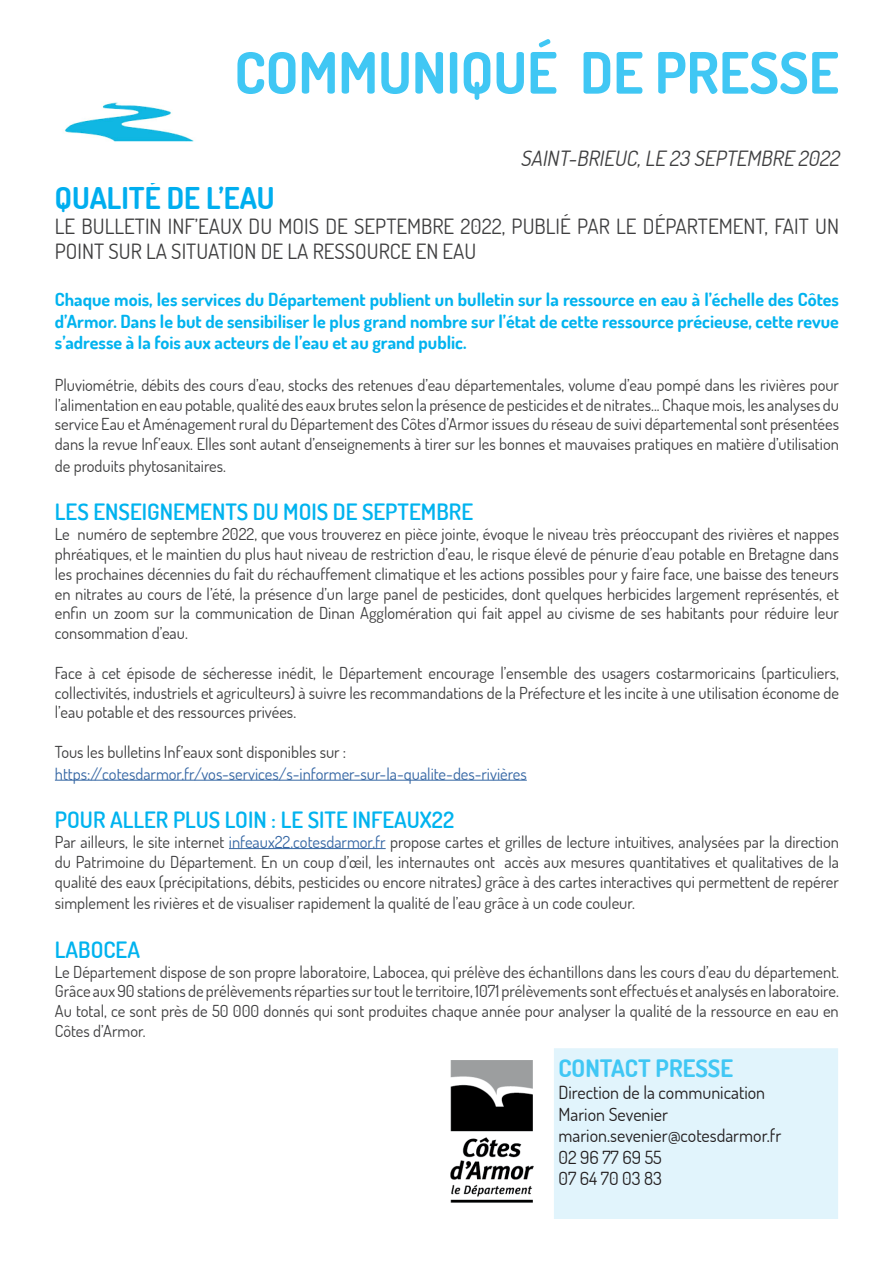
<style>
.page{position:relative;width:893px;height:1263px;background:#fff}
.page>*{position:absolute;margin:0;border:0;box-sizing:border-box;transform-origin:0 0}
.t1{font:700 57px "Terminal Dosis";color:#40c7f4}
.t2{font:700 30px "Terminal Dosis";color:#00aeef}
.t3{font:700 24px "Terminal Dosis";color:#40c7f4}
.t4{font:600 22.5px "Terminal Dosis";color:#00b3ef}
.t5{font:21px/25.2px "Terminal Dosis";color:#3e3e3f}
.t6{font:italic 21px "Terminal Dosis";color:#3e3e3f}
.t7{font:700 18px/21.6px "Terminal Dosis";color:#00b3ef;text-align:justify}
.t8{font:18px "Terminal Dosis";color:#231f20}
.t9{font:16.5px/19.8px "Terminal Dosis";color:#3e3e3f;text-align:justify}
.t10{font:16.5px "Terminal Dosis";color:#3667a4}
.s1{color:#3667a4}
</style>
<div class="page">
<hr style="left:55px;top:780px;width:472px;height:1px;background:#3667a4">
<hr style="left:229px;top:848px;width:157px;height:1px;background:#3667a4">
<div style="left:556px;top:1050px;width:280px;height:167px;background:#e1f4fc"></div>
<div style="left:554px;top:1048px;width:284px;height:171px;border:4px solid #e1f4fc"></div>
<img style="left:450px;top:1060px;width:84px;height:143px">
<img style="left:64px;top:102px;width:130px;height:40px">
<p class="t1" style="left:234px;top:36px;width:606px">COMMUNIQUÉ DE PRESSE</p>
<p class="t6" style="left:520px;top:144px;width:325px">SAINT-BRIEUC,LE 23 SEPTEMBRE 2022</p>
<p class="t2" style="left:55px;top:178px;width:221px">QUALITÉ DE L’EAU</p>
<p class="t5" style="left:55px;top:213px;width:786px">LE BULLETIN INF’EAUX DU MOIS DE SEPTEMBRE 2022, PUBLIÉ PAR LE DÉPARTEMENT, FAIT UN<br>POINT SUR LA SITUATION DE LA RESSOURCE EN EAU</p>
<p class="t7" style="left:55px;top:288px;width:786px">Chaque mois, les services du Département publient un bulletin sur la ressource en eau à l’échelle des Côtes d’Armor. Dans le but de sensibiliser le plus grand nombre sur l’état de cette ressource précieuse, cette revue s’adresse à la fois aux acteurs de l’eau et au grand public.</p>
<p class="t9" style="left:55px;top:374px;width:786px">Pluviométrie, débits des cours d’eau, stocks des retenues d’eau départementales, volume d’eau pompé dans les rivières pour l’alimentation en eau potable, qualité des eaux brutes selon la présence de pesticides et de nitrates... Chaque mois, les analyses du service Eau et Aménagement rural du Département des Côtes d’Armor issues du réseau de suivi départemental sont présentées dans la revue Inf’eaux. Elles sont autant d’enseignements à tirer sur les bonnes et mauvaises pratiques en matière d’utilisation</p>
<p class="t9" style="left:55px;top:455px;width:173px">de produits phytosanitaires.</p>
<p class="t4" style="left:55px;top:497px;width:420px">LES ENSEIGNEMENTS DU MOIS DE SEPTEMBRE</p>
<p class="t9" style="left:55px;top:524px;width:786px">Le numéro de septembre 2022, que vous trouverez en pièce jointe, évoque le niveau très préoccupant des rivières et nappes phréatiques, et le maintien du plus haut niveau de restriction d’eau, le risque élevé de pénurie d’eau potable en Bretagne dans les prochaines décennies du fait du réchauffement climatique et les actions possibles pour y faire face, une baisse des teneurs en nitrates au cours de l’été, la présence d’un large panel de pesticides, dont quelques herbicides largement représentés, et enfin un zoom sur la communication de Dinan Agglomération qui fait appel au civisme de ses habitants pour réduire leur consommation d’eau.</p>
<p class="t9" style="left:55px;top:662px;width:786px">Face à cet épisode de sécheresse inédit, le Département encourage l’ensemble des usagers costarmoricains (particuliers, collectivités, industriels et agriculteurs) à suivre les recommandations de la Préfecture et les incite à une utilisation économe de l’eau potable et des ressources privées.</p>
<p class="t9" style="left:55px;top:741px;width:293px">Tous les bulletins Inf’eaux sont disponibles sur :</p>
<p class="t10" style="left:55px;top:763px;width:473px">https://cotesdarmor.fr/vos-services/s-informer-sur-la-qualite-des-rivières</p>
<p class="t4" style="left:55px;top:805px;width:401px">POUR ALLER PLUS LOIN : LE SITE INFEAUX22</p>
<p class="t9" style="left:55px;top:831px;width:786px">Par ailleurs, le site internet <span class="s1">infeaux22.cotesdarmor.fr</span> propose cartes et grilles de lecture intuitives, analysées par la direction du Patrimoine du Département. En un coup d’œil, les internautes ont accès aux mesures quantitatives et qualitatives de la qualité des eaux (précipitations, débits, pesticides ou encore nitrates) grâce à des cartes interactives qui permettent de repérer</p>
<p class="t9" style="left:55px;top:893px;width:582px">simplement les rivières et de visualiser rapidement la qualité de l’eau grâce à un code couleur.</p>
<p class="t4" style="left:55px;top:935px;width:87px">LABOCEA</p>
<p class="t9" style="left:55px;top:961px;width:786px">Le Département dispose de son propre laboratoire, Labocea, qui prélève des échantillons dans les cours d’eau du département.<br>Grâce aux 90 stations de prélèvements réparties sur tout le territoire, 1071 prélèvements sont effectués et analysés en laboratoire.<br>Au total, ce sont près de 50 000 donnés qui sont produites chaque année pour analyser la qualité de la ressource en eau en Côtes d’Armor.</p>
<p class="t3" style="left:558px;top:1053px;width:176px">CONTACT PRESSE</p>
<p class="t8" style="left:558px;top:1080px;width:208px">Direction de la communication</p>
<p class="t8" style="left:558px;top:1102px;width:111px">Marion Sevenier</p>
<p class="t8" style="left:558px;top:1124px;width:224px">marion.sevenier@cotesdarmor.fr</p>
<p class="t8" style="left:558px;top:1145px;width:105px">02 96 77 69 55</p>
<p class="t8" style="left:558px;top:1167px;width:105px">07 64 70 03 83</p>
</div>
